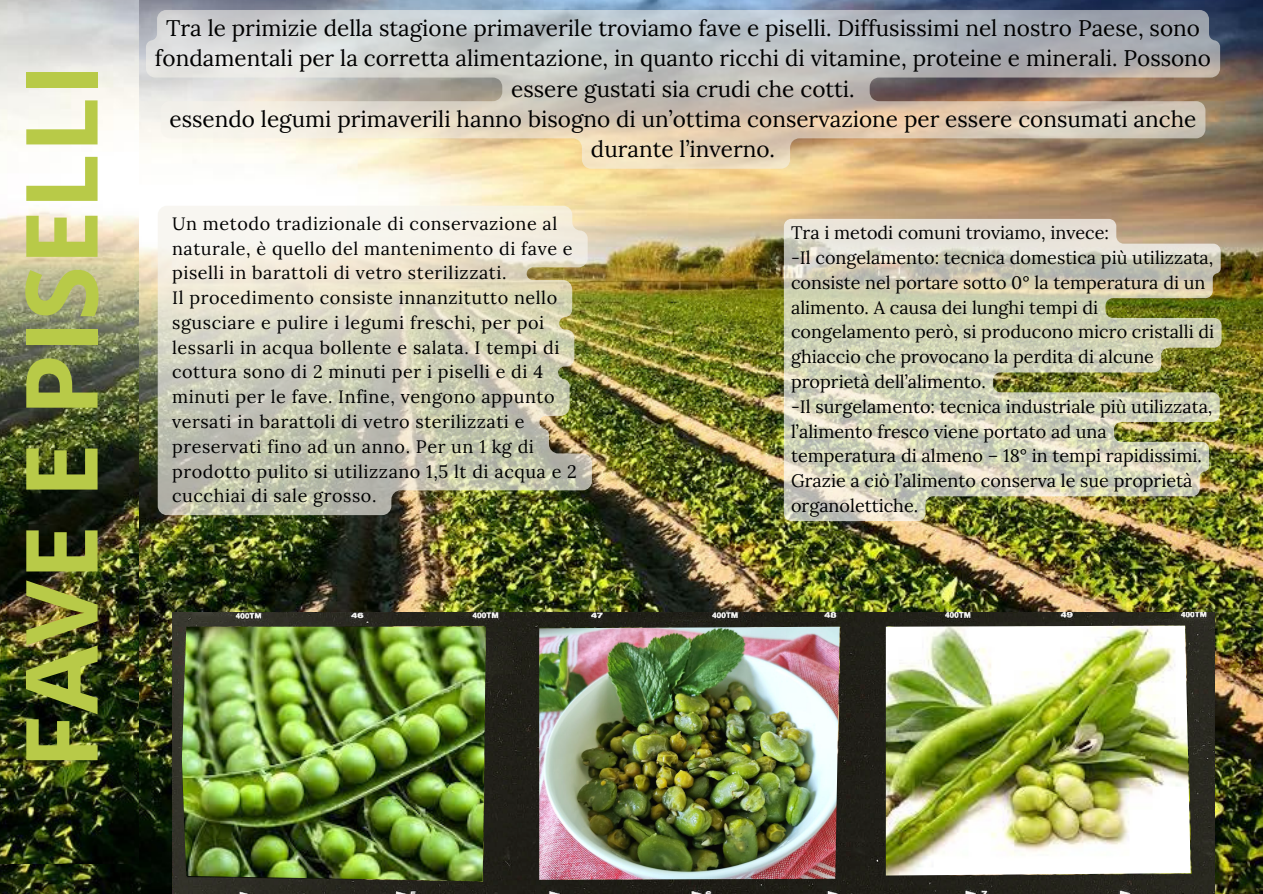
<style>
.page{position:relative;width:1263px;height:894px;background:#fff}
.page>*{position:absolute;margin:0;border:0;box-sizing:border-box;transform-origin:0 0}
.t1{font:700 99.75px "Open Sans";color:#b8ca48}
.t2{font:22.5px/30.3px "Lora";color:#000;text-align:center}
.t3{font:18px/24.8px "Lora";color:#000}
.t4{font:18px/24.8px "Lora";letter-spacing:.03em;color:#000}
</style>
<div class="page">
<img style="left:0;top:0;width:1263px;height:893px">
<img style="left:172px;top:612px;width:1043px;height:281px">
<img style="left:182px;top:626px;width:304px;height:254px">
<img style="left:539px;top:626px;width:301px;height:253px">
<img style="left:886px;top:625px;width:305px;height:250px">
<img style="left:0;top:0;width:138px;height:863px">
<svg style="left:146px;top:10px;width:1074px;height:159px"></svg>
<svg style="left:158px;top:206px;width:434px;height:309px"></svg>
<img style="left:784px;top:219px;width:437px;height:302px">
<p class="t1" style="left:-9px;top:769px;width:706px;rotate:-90deg">FAVE E PISELLI</p>
<p class="t2" style="left:155px;top:12px;width:1058px">Tra le primizie della stagione primaverile troviamo fave e piselli. Diffusissimi nel nostro Paese, sono fondamentali per la corretta alimentazione, in quanto ricchi di vitamine, proteine e minerali. Possono essere gustati sia crudi che cotti.<br>essendo legumi primaverili hanno bisogno di un’ottima conservazione per essere consumati anche durante l’inverno.</p>
<p class="t4" style="left:172px;top:211px;width:402px">Un metodo tradizionale di conservazione al naturale, è quello del mantenimento di fave e piselli in barattoli di vetro sterilizzati.</p>
<p class="t4" style="left:172px;top:285px;width:406px">Il procedimento consiste innanzitutto nello sgusciare e pulire i legumi freschi, per poi lessarli in acqua bollente e salata. I tempi di cottura sono di 2 minuti per i piselli e di 4 minuti per le fave. Infine, vengono appunto versati in barattoli di vetro sterilizzati e preservati fino ad un anno. Per un 1 kg di prodotto pulito si utilizzano 1,5 lt di acqua e 2 cucchiai di sale grosso.</p>
<p class="t3" style="left:791px;top:220px;width:319px">Tra i metodi comuni troviamo, invece:</p>
<p class="t3" style="left:791px;top:245px;width:425px">-Il congelamento: tecnica domestica più utilizzata, consiste nel portare sotto 0° la temperatura di un alimento. A causa dei lunghi tempi di congelamento però, si producono micro cristalli di ghiaccio che provocano la perdita di alcune proprietà dell’alimento.</p>
<p class="t3" style="left:791px;top:393px;width:423px">-Il surgelamento: tecnica industriale più utilizzata, l’alimento fresco viene portato ad una temperatura di almeno – 18° in tempi rapidissimi.<br>Grazie a ciò l’alimento conserva le sue proprietà organolettiche.</p>
</div>
